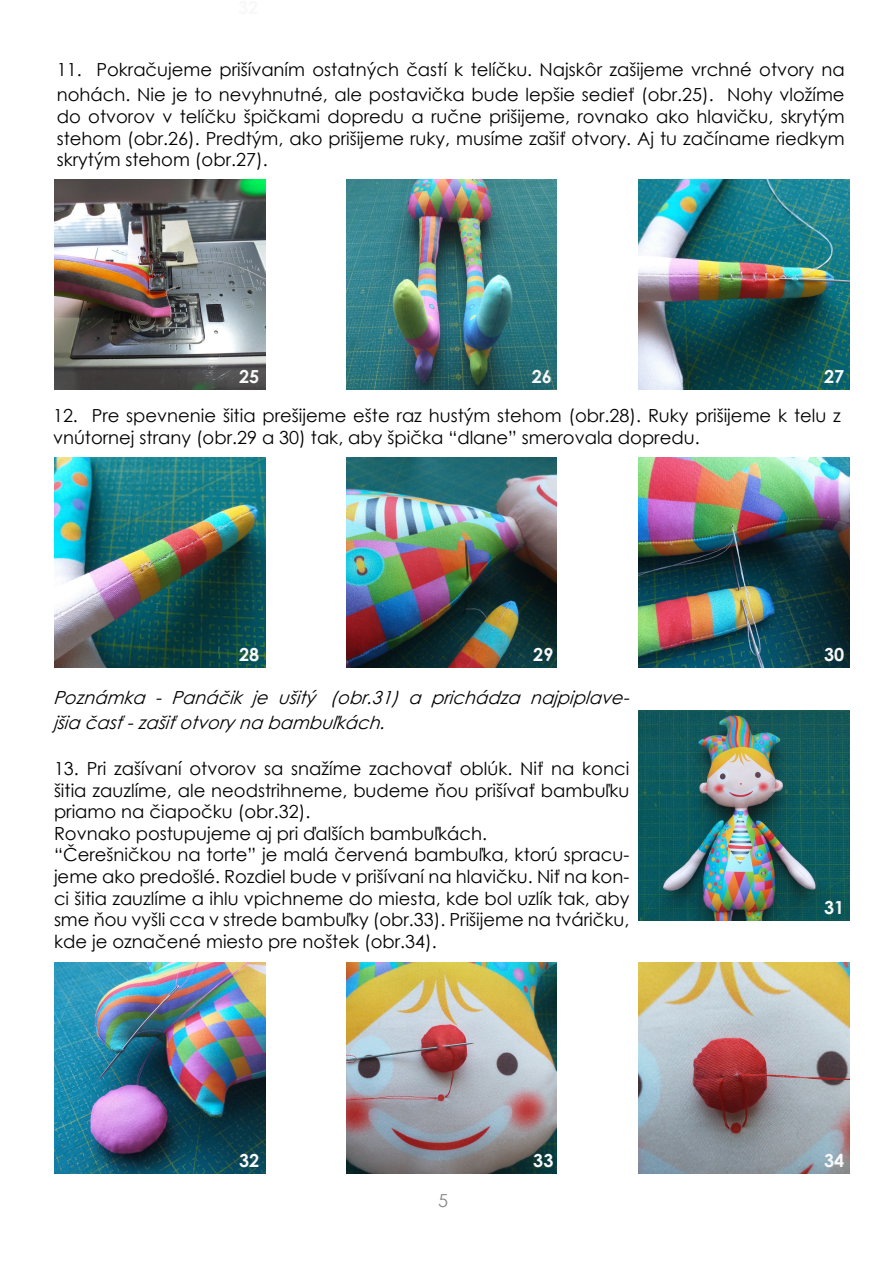
<style>
.page{position:relative;width:893px;height:1263px;background:#fff}
.page>*{position:absolute;margin:0;border:0;box-sizing:border-box;transform-origin:0 0}
.t1{font:18px/21.6px "Century Gothic";color:#000}
.t2{font:italic 18px/25.5px "Century Gothic";color:#000}
.t3{font:700 18px "Century Gothic";color:#f8f8f9}
.t4{font:18px "Century Gothic";color:#888a8d}
</style>
<div class="page">
<img style="left:55px;top:179px;width:210px;height:210px">
<img style="left:347px;top:179px;width:210px;height:210px">
<img style="left:639px;top:179px;width:210px;height:210px">
<img style="left:55px;top:457px;width:210px;height:210px">
<img style="left:639px;top:710px;width:210px;height:210px">
<img style="left:347px;top:457px;width:210px;height:210px">
<img style="left:347px;top:963px;width:210px;height:210px">
<img style="left:639px;top:457px;width:210px;height:210px">
<img style="left:639px;top:963px;width:210px;height:210px">
<img style="left:55px;top:963px;width:210px;height:210px">
<p class="t1" style="left:57px;top:56px;width:789px;line-height:25.5px">11. Pokračujeme prišívaním ostatných častí k telíčku. Najskôr zašijeme vrchné otvory na nohách. Nie je to nevyhnutné, ale postavička bude lepšie sedieť (obr.25). Nohy vložíme</p>
<p class="t1" style="left:57px;top:105px;width:789px;text-align:justify">do otvorov v telíčku špičkami dopredu a ručne prišijeme, rovnako ako hlavičku, skrytým stehom (obr.26). Predtým, ako prišijeme ruky, musíme zašiť otvory. Aj tu začíname riedkym skrytým stehom (obr.27).</p>
<p class="t3" style="left:239px;top:363px;width:22px">25</p>
<p class="t3" style="left:532px;top:363px;width:22px">26</p>
<p class="t3" style="left:824px;top:363px;width:22px">27</p>
<p class="t1" style="left:53px;top:405px;width:789px">12. Pre spevnenie šitia prešijeme ešte raz hustým stehom (obr.28). Ruky prišijeme k telu z vnútornej strany (obr.29 a 30) tak, aby špička “dlane” smerovala dopredu.</p>
<p class="t3" style="left:239px;top:641px;width:22px">28</p>
<p class="t3" style="left:533px;top:641px;width:22px">29</p>
<p class="t2" style="left:54px;top:684px;width:581px">Poznámka - Panáčik je ušitý (obr.31) a prichádza najpiplave&shy;jšia časť-zašiťotvory na bambuľkách.</p>
<p class="t1" style="left:54px;top:757px;width:577px">13. Pri zašívaní otvorov sa snažíme zachovať oblúk. Niť na konci šitia zauzlíme, ale neodstrihneme, budeme ňou prišívať bambuľku priamo na čiapočku (obr.32).<br>Rovnako postupujeme aj pri ďalších bambuľkách.<br>“Čerešničkou na torte” je malá červená bambuľka, ktorú spracu&shy;jeme ako predošlé. Rozdiel bude v prišívaní na hlavičku. Niť na kon&shy;ci šitia zauzlíme a ihlu vpichneme do miesta, kde bol uzlík tak, aby sme ňou vyšli cca v strede bambuľky (obr.33). Prišijeme na tváričku, kde je označené miesto pre noštek (obr.34).</p>
<p class="t3" style="left:239px;top:1147px;width:22px">32</p>
<p class="t3" style="left:533px;top:1147px;width:22px">33</p>
<p class="t4" style="left:438px;top:1188px;width:11px">5</p>
<p class="t3" style="left:824px;top:641px;width:22px">30</p>
<p class="t3" style="left:824px;top:894px;width:22px">31</p>
<p class="t3" style="left:824px;top:1147px;width:22px">34</p>
</div>
